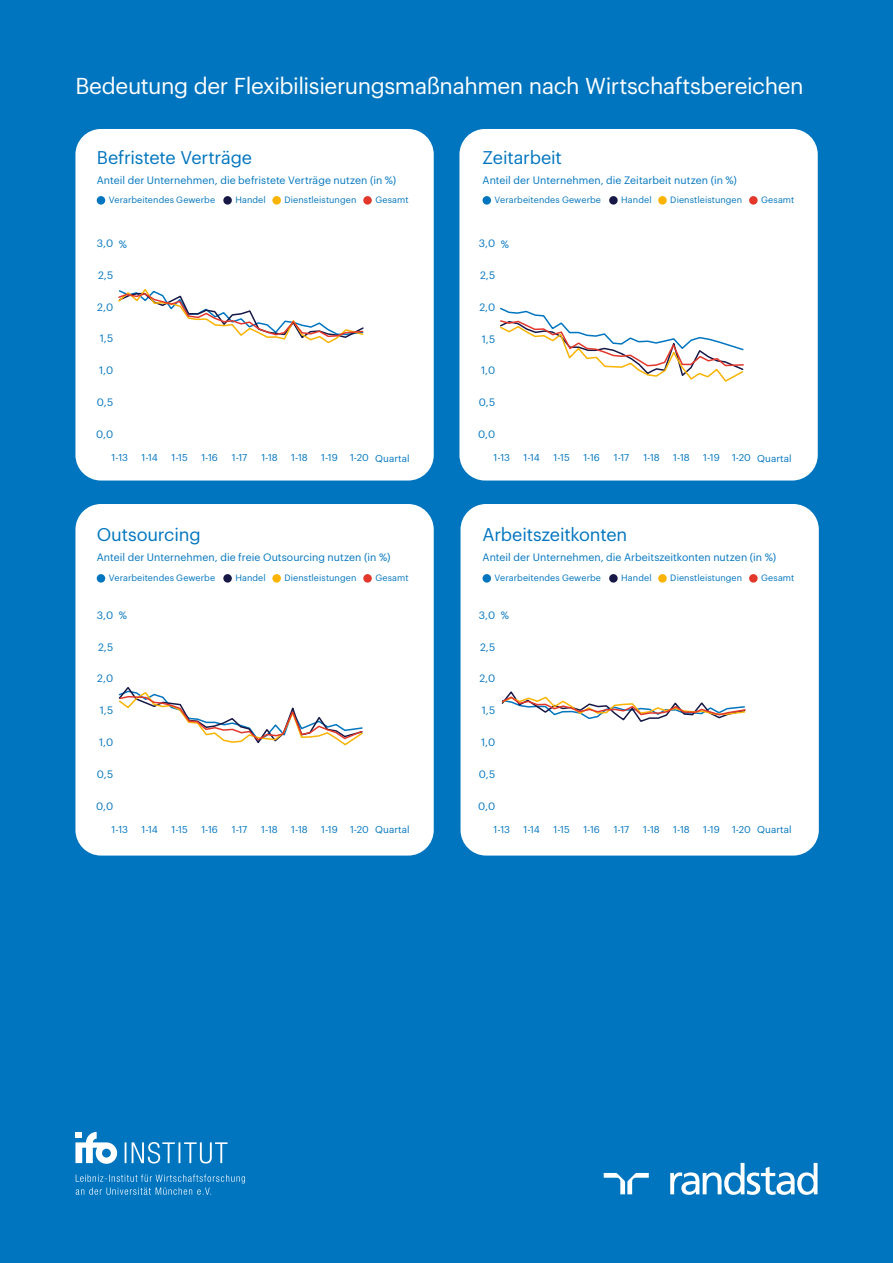
<style>
.page{position:relative;width:893px;height:1263px;background:#0075bf}
.page>*{position:absolute;margin:0;border:0;box-sizing:border-box;transform-origin:0 0}
.t1{font:22.5px "Graphik LCG";letter-spacing:-.02em;color:#fff}
.t2{font:18px "Graphik LCG";letter-spacing:-.01em;color:#0075bf}
.t3{font:10.5px "Graphik LCG";letter-spacing:.005em;color:#0075bf}
.t4{font:9.75px "Graphik LCG";letter-spacing:-.01em;color:#0075bf}
.t5{font:9.75px "Graphik LCG";letter-spacing:.01em;color:#0075bf}
.t6{font:9px "Graphik LCG";letter-spacing:.01em;color:#0075bf}
</style>
<div class="page">
<div style="left:75px;top:129px;width:359px;height:351px;background:#fff;border-radius:26px"></div>
<div style="left:75px;top:504px;width:359px;height:351px;background:#fff;border-radius:26px"></div>
<div style="left:459px;top:129px;width:359px;height:351px;background:#fff;border-radius:26px"></div>
<div style="left:461px;top:504px;width:358px;height:351px;background:#fff;border-radius:26px"></div>
<svg style="left:604px;top:1173px;width:45px;height:21px"></svg>
<svg style="left:670px;top:1163px;width:147px;height:32px"></svg>
<div style="left:97px;top:196px;width:8px;height:9px;background:#0075bf;border-radius:50%"></div>
<div style="left:223px;top:196px;width:9px;height:9px;background:#171846;border-radius:50%"></div>
<div style="left:272px;top:196px;width:9px;height:9px;background:#fab300;border-radius:50%"></div>
<div style="left:363px;top:196px;width:9px;height:9px;background:#e2372a;border-radius:50%"></div>
<div style="left:97px;top:574px;width:8px;height:9px;background:#0075bf;border-radius:50%"></div>
<div style="left:223px;top:574px;width:9px;height:9px;background:#171846;border-radius:50%"></div>
<div style="left:272px;top:574px;width:9px;height:9px;background:#fab300;border-radius:50%"></div>
<div style="left:363px;top:574px;width:9px;height:9px;background:#e2372a;border-radius:50%"></div>
<div style="left:483px;top:574px;width:8px;height:9px;background:#0075bf;border-radius:50%"></div>
<div style="left:609px;top:574px;width:9px;height:9px;background:#171846;border-radius:50%"></div>
<div style="left:658px;top:574px;width:9px;height:9px;background:#fab300;border-radius:50%"></div>
<div style="left:749px;top:574px;width:9px;height:9px;background:#e2372a;border-radius:50%"></div>
<div style="left:483px;top:196px;width:8px;height:9px;background:#0075bf;border-radius:50%"></div>
<div style="left:609px;top:196px;width:9px;height:9px;background:#171846;border-radius:50%"></div>
<div style="left:658px;top:196px;width:9px;height:9px;background:#fab300;border-radius:50%"></div>
<div style="left:749px;top:196px;width:9px;height:9px;background:#e2372a;border-radius:50%"></div>
<svg style="left:118px;top:289px;width:246px;height:55px"></svg>
<svg style="left:500px;top:307px;width:244px;height:75px"></svg>
<svg style="left:118px;top:687px;width:245px;height:59px"></svg>
<img style="left:501px;top:691px;width:245px;height:31px">
<svg style="left:125px;top:1142px;width:103px;height:21px"></svg>
<svg style="left:75px;top:1132px;width:42px;height:32px"></svg>
<svg style="left:76px;top:1174px;width:169px;height:21px"></svg>
<h1 class="t1" style="left:75px;top:69px;width:730px">Bedeutung der Flexibilisierungsmaßnahmen nach Wirtschaftsbereichen</h1>
<h2 class="t2" style="left:97px;top:143px;width:157px">Befristete Verträge</h2>
<h2 class="t2" style="left:483px;top:143px;width:81px">Zeitarbeit</h2>
<p class="t3" style="left:97px;top:172px;width:301px">Anteil der Unternehmen, die befristete Verträge nutzen (in %)</p>
<p class="t3" style="left:483px;top:172px;width:256px">Anteil der Unternehmen, die Zeitarbeit nutzen (in %)</p>
<p class="t6" style="left:109px;top:193px;width:108px">Verarbeitendes Gewerbe</p>
<p class="t6" style="left:235px;top:193px;width:32px">Handel</p>
<p class="t6" style="left:284px;top:193px;width:74px">Dienstleistungen</p>
<p class="t6" style="left:375px;top:193px;width:35px">Gesamt</p>
<p class="t6" style="left:495px;top:193px;width:108px">Verarbeitendes Gewerbe</p>
<p class="t6" style="left:621px;top:193px;width:32px">Handel</p>
<p class="t6" style="left:670px;top:193px;width:74px">Dienstleistungen</p>
<p class="t6" style="left:761px;top:193px;width:35px">Gesamt</p>
<p class="t3" style="left:97px;top:235px;width:18px">3,0</p>
<p class="t3" style="left:98px;top:267px;width:17px">2,5</p>
<p class="t3" style="left:97px;top:299px;width:17px">2,0</p>
<p class="t3" style="left:100px;top:331px;width:15px">1,5</p>
<p class="t3" style="left:99px;top:363px;width:16px">1,0</p>
<p class="t3" style="left:97px;top:394px;width:18px">0,5</p>
<p class="t3" style="left:96px;top:426px;width:18px">0,0</p>
<p class="t3" style="left:119px;top:236px;width:10px">%</p>
<p class="t3" style="left:479px;top:235px;width:18px">3,0</p>
<p class="t3" style="left:480px;top:267px;width:17px">2,5</p>
<p class="t3" style="left:479px;top:299px;width:17px">2,0</p>
<p class="t3" style="left:482px;top:331px;width:15px">1,5</p>
<p class="t3" style="left:481px;top:363px;width:16px">1,0</p>
<p class="t3" style="left:479px;top:394px;width:18px">0,5</p>
<p class="t3" style="left:478px;top:426px;width:18px">0,0</p>
<p class="t3" style="left:501px;top:236px;width:10px">%</p>
<p class="t5" style="left:375px;top:451px;width:36px">Quartal</p>
<p class="t4" style="left:112px;top:450px;width:18px">1-13</p>
<p class="t4" style="left:142px;top:450px;width:18px">1-14</p>
<p class="t4" style="left:172px;top:450px;width:18px">1-15</p>
<p class="t4" style="left:201px;top:450px;width:18px">1-16</p>
<p class="t4" style="left:232px;top:450px;width:17px">1-17</p>
<p class="t4" style="left:261px;top:450px;width:18px">1-18</p>
<p class="t4" style="left:291px;top:450px;width:18px">1-18</p>
<p class="t4" style="left:321px;top:450px;width:18px">1-19</p>
<p class="t4" style="left:350px;top:450px;width:20px">1-20</p>
<p class="t5" style="left:757px;top:451px;width:36px">Quartal</p>
<p class="t4" style="left:494px;top:450px;width:18px">1-13</p>
<p class="t4" style="left:523px;top:450px;width:18px">1-14</p>
<p class="t4" style="left:554px;top:450px;width:18px">1-15</p>
<p class="t4" style="left:583px;top:450px;width:18px">1-16</p>
<p class="t4" style="left:614px;top:450px;width:17px">1-17</p>
<p class="t4" style="left:643px;top:450px;width:18px">1-18</p>
<p class="t4" style="left:673px;top:450px;width:18px">1-18</p>
<p class="t4" style="left:703px;top:450px;width:18px">1-19</p>
<p class="t4" style="left:732px;top:450px;width:20px">1-20</p>
<h2 class="t2" style="left:97px;top:521px;width:105px">Outsourcing</h2>
<h2 class="t2" style="left:483px;top:521px;width:146px">Arbeitszeitkonten</h2>
<p class="t3" style="left:97px;top:549px;width:295px">Anteil der Unternehmen, die freie Outsourcing nutzen (in %)</p>
<p class="t3" style="left:483px;top:549px;width:295px">Anteil der Unternehmen, die Arbeitszeitkonten nutzen (in %)</p>
<p class="t6" style="left:109px;top:571px;width:108px">Verarbeitendes Gewerbe</p>
<p class="t6" style="left:235px;top:571px;width:32px">Handel</p>
<p class="t6" style="left:284px;top:571px;width:74px">Dienstleistungen</p>
<p class="t6" style="left:375px;top:571px;width:35px">Gesamt</p>
<p class="t6" style="left:495px;top:571px;width:108px">Verarbeitendes Gewerbe</p>
<p class="t6" style="left:621px;top:571px;width:32px">Handel</p>
<p class="t6" style="left:670px;top:571px;width:74px">Dienstleistungen</p>
<p class="t6" style="left:761px;top:571px;width:35px">Gesamt</p>
<p class="t3" style="left:97px;top:607px;width:18px">3,0</p>
<p class="t3" style="left:98px;top:639px;width:17px">2,5</p>
<p class="t3" style="left:97px;top:671px;width:17px">2,0</p>
<p class="t3" style="left:100px;top:702px;width:15px">1,5</p>
<p class="t3" style="left:99px;top:734px;width:16px">1,0</p>
<p class="t3" style="left:97px;top:766px;width:18px">0,5</p>
<p class="t3" style="left:96px;top:798px;width:18px">0,0</p>
<p class="t3" style="left:119px;top:608px;width:10px">%</p>
<p class="t3" style="left:479px;top:607px;width:18px">3,0</p>
<p class="t3" style="left:480px;top:639px;width:17px">2,5</p>
<p class="t3" style="left:479px;top:671px;width:17px">2,0</p>
<p class="t3" style="left:482px;top:702px;width:15px">1,5</p>
<p class="t3" style="left:481px;top:734px;width:16px">1,0</p>
<p class="t3" style="left:479px;top:766px;width:18px">0,5</p>
<p class="t3" style="left:478px;top:798px;width:18px">0,0</p>
<p class="t3" style="left:501px;top:608px;width:10px">%</p>
<p class="t5" style="left:375px;top:822px;width:36px">Quartal</p>
<p class="t4" style="left:112px;top:822px;width:18px">1-13</p>
<p class="t4" style="left:142px;top:822px;width:18px">1-14</p>
<p class="t4" style="left:172px;top:822px;width:18px">1-15</p>
<p class="t4" style="left:201px;top:822px;width:18px">1-16</p>
<p class="t4" style="left:232px;top:822px;width:17px">1-17</p>
<p class="t4" style="left:261px;top:822px;width:18px">1-18</p>
<p class="t4" style="left:291px;top:822px;width:18px">1-18</p>
<p class="t4" style="left:321px;top:822px;width:18px">1-19</p>
<p class="t4" style="left:350px;top:822px;width:20px">1-20</p>
<p class="t5" style="left:757px;top:822px;width:36px">Quartal</p>
<p class="t4" style="left:494px;top:822px;width:18px">1-13</p>
<p class="t4" style="left:523px;top:822px;width:18px">1-14</p>
<p class="t4" style="left:553px;top:822px;width:18px">1-15</p>
<p class="t4" style="left:583px;top:822px;width:18px">1-16</p>
<p class="t4" style="left:614px;top:822px;width:17px">1-17</p>
<p class="t4" style="left:643px;top:822px;width:18px">1-18</p>
<p class="t4" style="left:673px;top:822px;width:18px">1-18</p>
<p class="t4" style="left:703px;top:822px;width:18px">1-19</p>
<p class="t4" style="left:732px;top:822px;width:20px">1-20</p>
</div>
